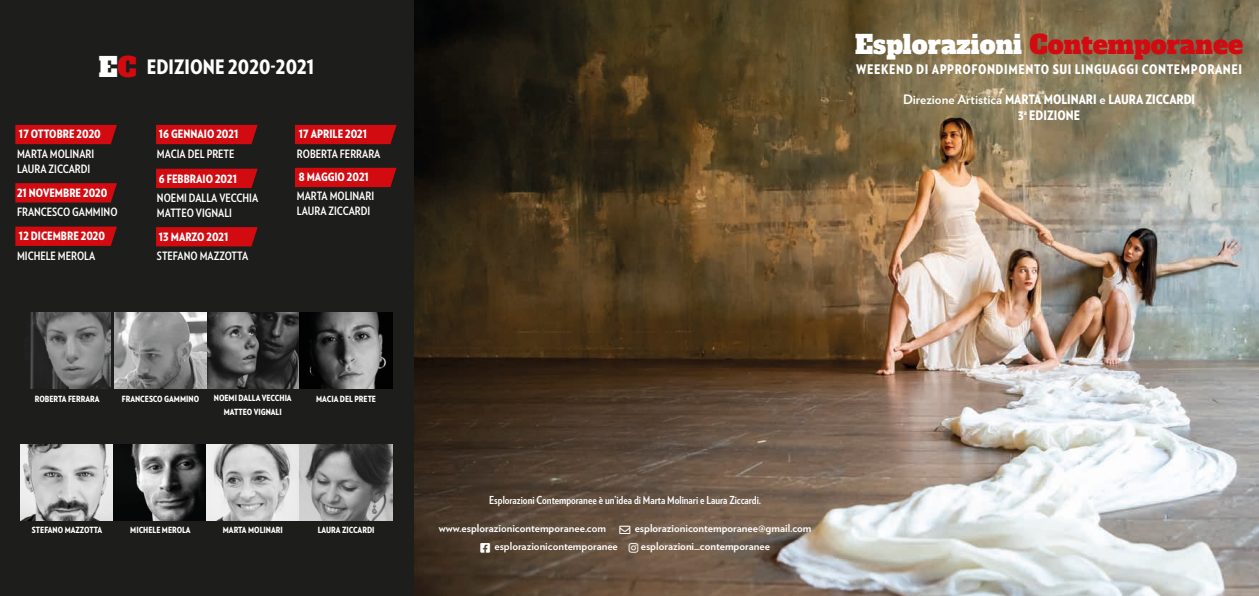
<style>
.page{position:relative;width:1259px;height:596px;background:#fff}
.page>*{position:absolute;margin:0;border:0;box-sizing:border-box;transform-origin:0 0}
.t1{font:25.3px "Alfa Slab One";color:#d20b11}
.t2{font:900 19.8px "Verlag Condensed";letter-spacing:.005em;color:#fff}
.t3{font:900 13.1px "Verlag Condensed";letter-spacing:.045em;color:#fff}
.t4{font:900 13px/16px "Verlag Condensed";color:#fff;text-align:center}
.t5{font:700 11.5px/15px "Verlag Condensed";color:#fff}
.t6{font:900 11.5px "Verlag Condensed";color:#fff}
.t7{font:700 11px/18px "Verlag";color:#fff}
.t8{font:700 11px "Verlag Condensed";color:#fff}
.t9{font:900 8.5px/14px "Verlag Condensed";color:#fff;text-align:center}
.s1{font-family:"Alfa Slab One";font-weight:400;font-size:26.4px}
.s2{font-family:"Alfa Slab One";font-weight:400;font-size:26.4px;color:#d20b11}
.s3{color:#fff}
.s4{font-family:"Verlag";font-weight:700}
</style>
<div class="page">
<img style="left:414px;top:0;width:845px;height:595px">
<div style="left:0;top:0;width:414px;height:595px;background:#1d1d1b"></div>
<img style="left:30px;top:312px;width:80px;height:76px">
<img style="left:114px;top:312px;width:185px;height:76px">
<svg style="left:299px;top:312px;width:94px;height:76px;background:#4d4d4d"></svg>
<img style="left:20px;top:444px;width:373px;height:76px">
<div style="left:15px;top:125px;width:102px;height:19px;background:#d20b11"></div>
<div style="left:156px;top:125px;width:102px;height:19px;background:#d20b11"></div>
<div style="left:295px;top:125px;width:101px;height:19px;background:#d20b11"></div>
<div style="left:295px;top:168px;width:101px;height:19px;background:#d20b11"></div>
<svg style="left:15px;top:183px;width:102px;height:19px;background:#ca0b11"></svg>
<svg style="left:15px;top:226px;width:102px;height:20px;background:#c50c11"></svg>
<div style="left:156px;top:169px;width:102px;height:19px;background:#d20b11"></div>
<svg style="left:156px;top:227px;width:102px;height:19px;background:#ca0b11"></svg>
<svg style="left:480px;top:542px;width:10px;height:10px"></svg>
<svg style="left:629px;top:542px;width:9px;height:10px"></svg>
<h2 class="t2" style="left:99px;top:51px;width:217px"><span class="s1">E</span><span class="s2">C</span> EDIZIONE 2020-2021</h2>
<p class="t6" style="left:19px;top:125px;width:83px">17 OTTOBRE 2020</p>
<p class="t5" style="left:17px;top:145px;width:79px">MARTA MOLINARI<br>LAURA ZICCARDI</p>
<p class="t6" style="left:17px;top:184px;width:92px">21 NOVEMBRE 2020</p>
<p class="t5" style="left:17px;top:204px;width:102px">FRANCESCO GAMMINO</p>
<p class="t6" style="left:19px;top:227px;width:88px">12 DICEMBRE 2020</p>
<p class="t5" style="left:17px;top:247px;width:80px">MICHELE MEROLA</p>
<p class="t6" style="left:159px;top:125px;width:81px">16 GENNAIO 2021</p>
<p class="t5" style="left:157px;top:145px;width:79px">MACIA DEL PRETE</p>
<p class="t6" style="left:159px;top:169px;width:80px">6 FEBBRAIO 2021</p>
<p class="t5" style="left:157px;top:189px;width:103px">NOEMI DALLA VECCHIA<br>MATTEO VIGNALI</p>
<p class="t6" style="left:159px;top:228px;width:71px">13 MARZO 2021</p>
<p class="t5" style="left:157px;top:248px;width:93px">STEFANO MAZZOTTA</p>
<p class="t6" style="left:299px;top:125px;width:70px">17 APRILE 2021</p>
<p class="t5" style="left:297px;top:145px;width:85px">ROBERTA FERRARA</p>
<p class="t6" style="left:299px;top:167px;width:72px">8 MAGGIO 2021</p>
<p class="t5" style="left:297px;top:187px;width:79px">MARTA MOLINARI<br>LAURA ZICCARDI</p>
<p class="t9" style="left:35px;top:391px;width:66px">ROBERTA FERRARA</p>
<p class="t9" style="left:122px;top:391px;width:79px">FRANCESCO GAMMINO</p>
<p class="t9" style="left:214px;top:391px;width:79px">NOEMI DALLA VECCHIA<br>MATTEO VIGNALI</p>
<p class="t9" style="left:316px;top:391px;width:61px">MACIA DEL PRETE</p>
<p class="t9" style="left:32px;top:522px;width:72px">STEFANO MAZZOTTA</p>
<p class="t9" style="left:130px;top:522px;width:62px">MICHELE MEROLA</p>
<p class="t9" style="left:223px;top:522px;width:61px">MARTA MOLINARI</p>
<p class="t9" style="left:318px;top:522px;width:58px">LAURA ZICCARDI</p>
<h1 class="t1" style="left:855px;top:22px;width:389px"><span class="s3">Esplorazioni</span> Contemporanee</h1>
<p class="t3" style="left:856px;top:59px;width:387px">WEEKEND DI APPROFONDIMENTO SUI LINGUAGGI CONTEMPORANEI</p>
<p class="t4" style="left:903px;top:90px;width:293px"><span class="s4">Direzione Artistica</span> MARTA MOLINARI <span class="s4">e</span> LAURA ZICCARDI<br>3<sup>a</sup> EDIZIONE</p>
<p class="t8" style="left:489px;top:491px;width:273px">Esplorazioni Contemporanee è un’idea di Marta Molinari e Laura Ziccardi.</p>
<p class="t7" style="left:494px;top:518px;width:318px;text-indent:-56px">www.esplorazionicontemporanee.com → esplorazionicontemporanee@gmail.com esplorazionicontemporanee</p>
<p class="t7" style="left:641px;top:536px;width:131px">esplorazioni_contemporanee</p>
</div>
